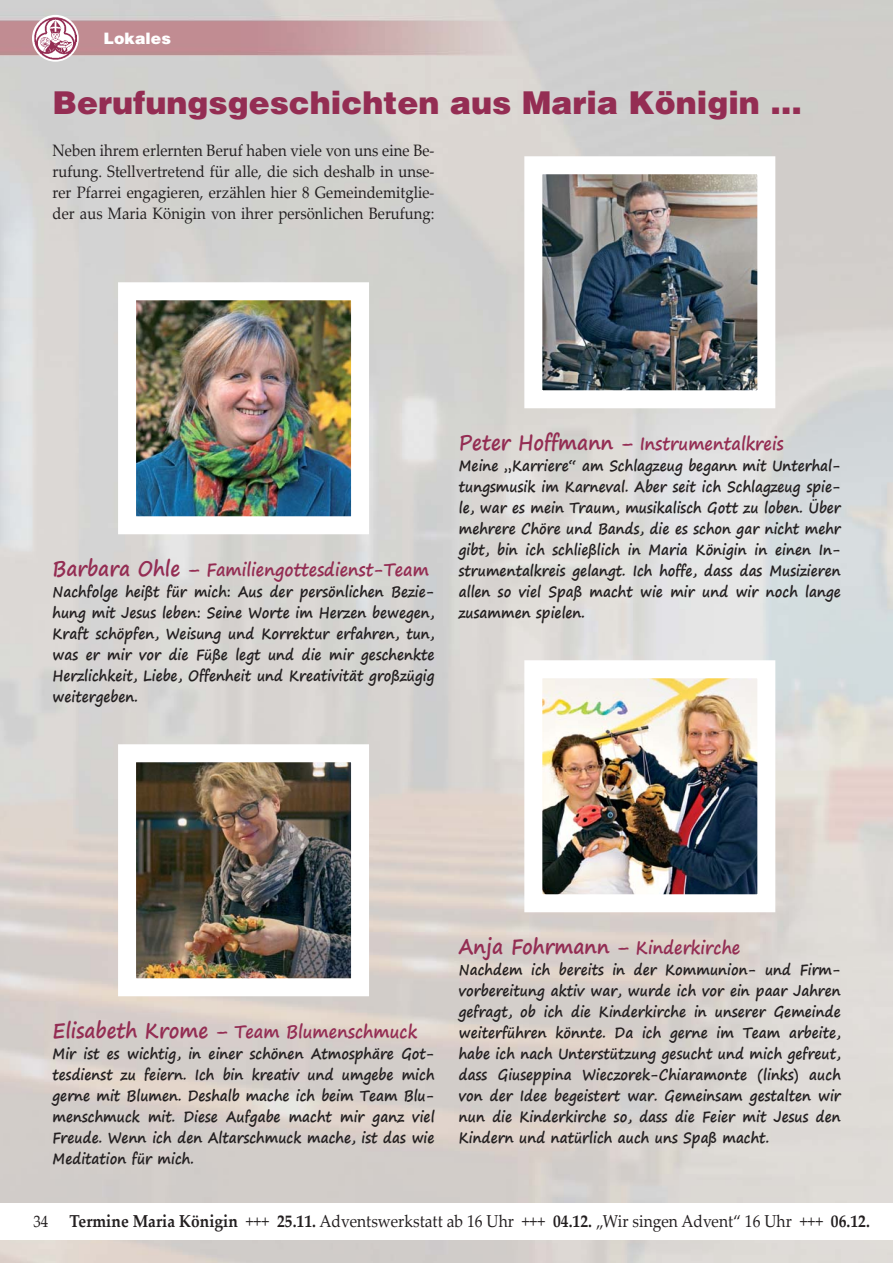
<style>
.page{position:relative;width:893px;height:1263px;background:#fff}
.page>*{position:absolute;margin:0;border:0;box-sizing:border-box;transform-origin:0 0}
.t1{font:900 31.5px "Helvetica";color:#942d53}
.t2{font:700 18px "Segoe Print";letter-spacing:.005em;color:#942d53;scale:.9 1}
.t3{font:17.25px "Palatino Linotype";letter-spacing:.005em;color:#231f20;scale:.9 1}
.t4{font:16.5px/21px "Palatino Linotype";color:#231f20;text-align:justify;scale:.9 1}
.t5{font:900 15.75px "Helvetica";color:#fff}
.t6{font:700 15px/21px "Segoe Print";letter-spacing:.005em;color:#231f20;text-align:justify;scale:.9 1}
.s1{font-size:21px}
.s2{font-weight:700}
</style>
<div class="page">
<svg style="left:32px;top:15px;width:47px;height:47px"></svg>
<img style="left:34px;top:17px;width:43px;height:43px">
<img style="left:543px;top:175px;width:213px;height:214px">
<div style="left:524px;top:156px;width:251px;height:252px;border:18px solid #fff"></div>
<img style="left:137px;top:301px;width:213px;height:214px">
<img style="left:543px;top:679px;width:213px;height:214px">
<img style="left:137px;top:763px;width:213px;height:214px">
<p class="t5" style="left:104px;top:32px;width:69px">Lokales</p>
<h1 class="t1" style="left:53px;top:92px;width:750px">Berufungsgeschichten aus Maria Königin …</h1>
<p class="t4" style="left:53px;top:142px;width:426px">Neben ihrem erlernten Beruf haben viele von uns eine Be&shy;rufung. Stellvertretend für alle, die sich deshalb in unse&shy;rer Pfarrei engagieren, erzählen hier 8 Gemeindemitglie&shy;der aus Maria Königin von ihrer persönlichen Berufung:</p>
<p class="t2" style="left:53px;top:554px;width:420px"><span class="s1">Barbara Ohle</span> – Familiengottesdienst-Team</p>
<p class="t6" style="left:53px;top:581px;width:426px">Nachfolge heißt für mich: Aus der persönlichen Bezie&shy;hung mit Jesus leben: Seine Worte im Herzen bewegen, Kraft schöpfen, Weisung und Korrektur erfahren, tun, was er mir vor die Füße legt und die mir geschenkte Herzlichkeit, Liebe, Offenheit und Kreativität großzügig weitergeben.</p>
<p class="t2" style="left:459px;top:428px;width:362px"><span class="s1">Peter Hoffmann</span> – Instrumentalkreis</p>
<p class="t6" style="left:459px;top:455px;width:426px">Meine „Karriere“ am Schlagzeug begann mit Unterhal&shy;tungsmusik im Karneval. Aber seit ich Schlagzeug spie&shy;le, war es mein Traum, musikalisch Gott zu loben. Über mehrere Chöre und Bands, die es schon gar nicht mehr gibt, bin ich schließlich in Maria Königin in einen In&shy;strumentalkreis gelangt. Ich hoffe, dass das Musizieren allen so viel Spaß macht wie mir und wir noch lange zusammen spielen.</p>
<p class="t2" style="left:53px;top:1016px;width:407px"><span class="s1">Elisabeth Krome</span> – Team Blumenschmuck</p>
<p class="t6" style="left:53px;top:1043px;width:426px">Mir ist es wichtig, in einer schönen Atmosphäre Got&shy;tesdienst zu feiern. Ich bin kreativ und umgebe mich gerne mit Blumen. Deshalb mache ich beim Team Blu&shy;menschmuck mit. Diese Aufgabe macht mir ganz viel Freude. Wenn ich den Altarschmuck mache, ist das wie Meditation für mich.</p>
<p class="t2" style="left:459px;top:932px;width:314px"><span class="s1">Anja Fohrmann</span> – Kinderkirche</p>
<p class="t6" style="left:459px;top:959px;width:426px">Nachdem ich bereits in der Kommunion- und Firm&shy;vorbereitung aktiv war, wurde ich vor ein paar Jahren gefragt, ob ich die Kinderkirche in unserer Gemeinde weiterführen könnte. Da ich gerne im Team arbeite, habe ich nach Unterstützung gesucht und mich gefreut, dass Giuseppina Wieczorek-Chiaramonte (links) auch von der Idee begeistert war. Gemeinsam gestalten wir nun die Kinderkirche so, dass die Feier mit Jesus den Kindern und natürlich auch uns Spaß macht.</p>
<p class="t4" style="left:33px;top:1213px;width:18px">34</p>
<p class="t3" style="left:70px;top:1215px;width:890px"><span class="s2">Termine Maria Königin</span> +++ <span class="s2">25.11.</span> Adventswerkstatt ab 16 Uhr +++ <span class="s2">04.12.</span> „Wir singen Advent“ 16 Uhr +++ <span class="s2">06.12.</span></p>
</div>
